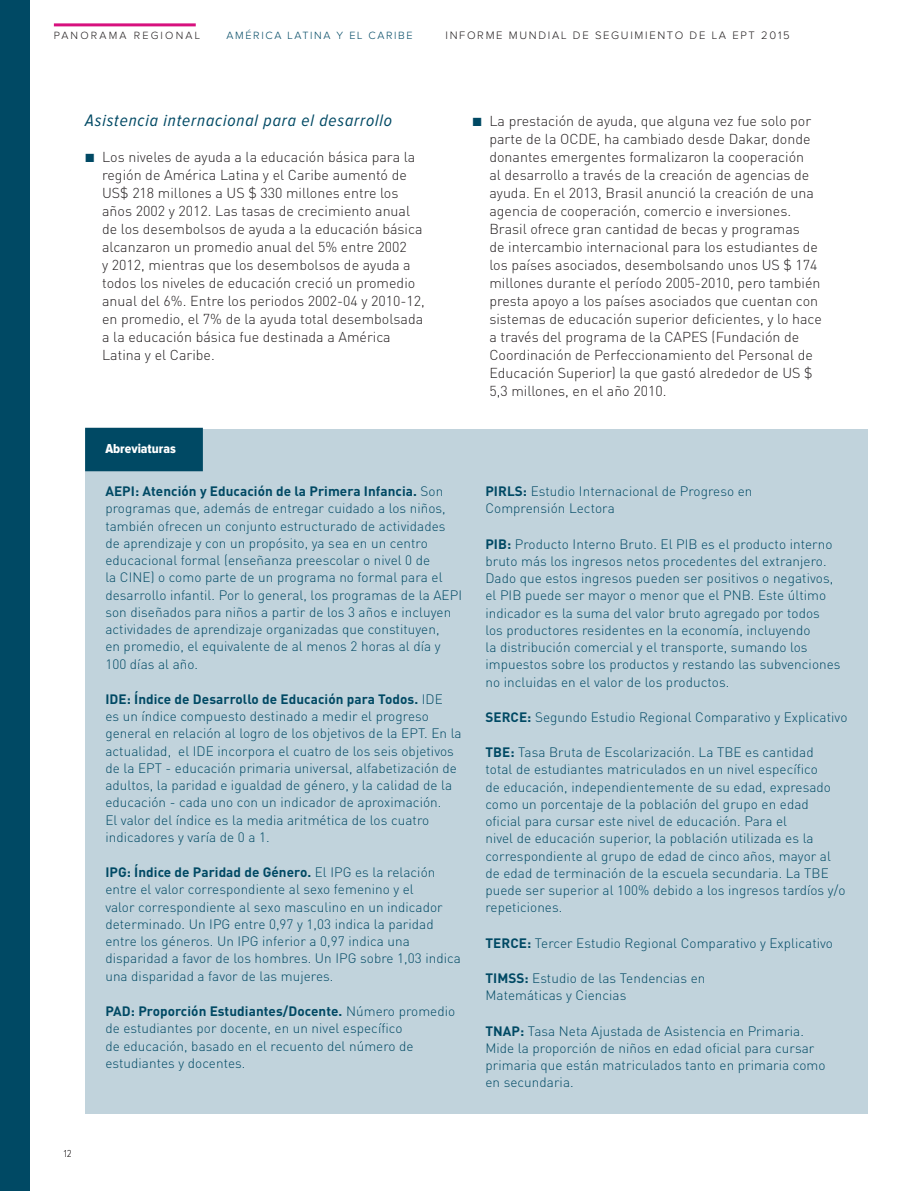
<style>
.page{position:relative;width:915px;height:1191px;background:#fff}
.page>*{position:absolute;margin:0;border:0;box-sizing:border-box;transform-origin:0 0}
.HEADER_3{font:italic 17.25px "Proxima Nova Cond";letter-spacing:.05em;color:#004964}
.t1{font:300 14.25px/18px "DINOT";color:#231f20}
.BODY{font:300 13.5px/17.2px "DINOT";letter-spacing:.005em;color:#004964}
.Regional_Overview_Bo{font:13.5px "Proxima Nova Cond Extrabld";color:#fff}
.t2{font:300 11.25px "Proxima Nova";letter-spacing:.15em;color:#231f20}
.t3{font:300 10.8px "Proxima Nova";letter-spacing:.15em;color:#004964}
.t4{font:300 10.8px "Proxima Nova";letter-spacing:.2em;color:#231f20}
.t5{font:300 10.5px "Proxima Nova Cond";color:#231f20}
.s1{font-family:"Proxima Nova Cond";font-weight:400;color:#004964}
.s2{font-weight:700}
</style>
<div class="page">
<div style="left:0;top:0;width:30px;height:1191px;background:#004964"></div>
<hr style="left:54px;top:23px;width:142px;height:3px;background:#d7117e">
<div style="left:85px;top:429px;width:782px;height:684px;background:#c1d3dc"></div>
<div style="left:85px;top:428px;width:118px;height:43px;background:#004964"></div>
<p class="t4" style="left:54px;top:31px;width:147px">PANORAMA REGIONAL</p>
<p class="t3" style="left:226px;top:31px;width:187px">AMÉRICA LATINA Y EL CARIBE</p>
<p class="t2" style="left:445px;top:30px;width:345px">INFORME MUNDIAL DE SEGUIMIENTO DE LA EPT 2015</p>
<p class="HEADER_3" style="left:85px;top:112px;width:308px">Asistencia internacional para el desarrollo</p>
<p class="t1" style="left:102px;top:147px;width:324px;text-indent:-17px"><span class="s1">■</span> Los niveles de ayuda a la educación básica para la región de América Latina y el Caribe aumentó de US$ 218 millones a US $ 330 millones entre los años 2002 y 2012. Las tasas de crecimiento anual de los desembolsos de ayuda a la educación básica alcanzaron un promedio anual del 5% entre 2002<br>y 2012, mientras que los desembolsos de ayuda a todos los niveles de educación creció un promedio anual del 6%. Entre los periodos 2002-04 y 2010-12, en promedio, el 7% de la ayuda total desembolsada a la educación básica fue destinada a América Latina y el Caribe.</p>
<p class="t1" style="left:489px;top:111px;width:334px;text-indent:-17px"><span class="s1">■</span> La prestación de ayuda, que alguna vez fue solo por parte de la OCDE, ha cambiado desde Dakar, donde donantes emergentes formalizaron la cooperación<br>al desarrollo a través de la creación de agencias de ayuda. En el 2013, Brasil anunció la creación de una agencia de cooperación, comercio e inversiones.<br>Brasil ofrece gran cantidad de becas y programas<br>de intercambio internacional para los estudiantes de los países asociados, desembolsando unos US $ 174 millones durante el período 2005-2010, pero también presta apoyo a los países asociados que cuentan con sistemas de educación superior deficientes, y lo hace a través del programa de la CAPES (Fundación de Coordinación de Perfeccionamiento del Personal de Educación Superior) la que gastó alrededor de US $ 5,3 millones, en el año 2010.</p>
<p class="Regional_Overview_Bo" style="left:105px;top:442px;width:72px">Abreviaturas</p>
<p class="BODY" style="left:105px;top:482px;width:358px"><span class="s2">AEPI: Atención y Educación de la Primera Infancia.</span> Son programas que, además de entregar cuidado a los niños, también ofrecen un conjunto estructurado de actividades de aprendizaje y con un propósito, ya sea en un centro educacional formal (enseñanza preescolar o nivel 0 de<br>la CINE) o como parte de un programa no formal para el desarrollo infantil. Por lo general, los programas de la AEPI son diseñados para niños a partir de los 3 años e incluyen actividades de aprendizaje organizadas que constituyen,<br>en promedio, el equivalente de al menos 2 horas al día y 100 días al año.</p>
<p class="BODY" style="left:105px;top:690px;width:358px"><span class="s2">IDE: Índice de Desarrollo de Educación para Todos.</span> IDE<br>es un índice compuesto destinado a medir el progreso general en relación al logro de los objetivos de la EPT. En la actualidad, el IDE incorpora el cuatro de los seis objetivos de la EPT - educación primaria universal, alfabetización de adultos, la paridad e igualdad de género, y la calidad de la educación - cada uno con un indicador de aproximación.<br>El valor del índice es la media aritmética de los cuatro indicadores y varía de 0 a 1.</p>
<p class="BODY" style="left:105px;top:863px;width:357px"><span class="s2">IPG: Índice de Paridad de Género.</span> El IPG es la relación entre el valor correspondiente al sexo femenino y el<br>valor correspondiente al sexo masculino en un indicador determinado. Un IPG entre 0,97 y 1,03 indica la paridad entre los géneros. Un IPG inferior a 0,97 indica una disparidad a favor de los hombres. Un IPG sobre 1,03 indica una disparidad a favor de las mujeres.</p>
<p class="BODY" style="left:105px;top:1002px;width:351px"><span class="s2">PAD: Proporción Estudiantes/Docente.</span> Número promedio de estudiantes por docente, en un nivel específico<br>de educación, basado en el recuento del número de estudiantes y docentes.</p>
<p class="BODY" style="left:485px;top:482px;width:268px"><span class="s2">PIRLS:</span> Estudio Internacional de Progreso en<br>Comprensión Lectora</p>
<p class="BODY" style="left:485px;top:534px;width:356px"><span class="s2">PIB:</span> Producto Interno Bruto. El PIB es el producto interno bruto más los ingresos netos procedentes del extranjero.<br>Dado que estos ingresos pueden ser positivos o negativos, el PIB puede ser mayor o menor que el PNB. Este último indicador es la suma del valor bruto agregado por todos los productores residentes en la economía, incluyendo<br>la distribución comercial y el transporte, sumando los impuestos sobre los productos y restando las subvenciones no incluidas en el valor de los productos.</p>
<p class="BODY" style="left:485px;top:708px;width:363px"><span class="s2">SERCE:</span> Segundo Estudio Regional Comparativo y Explicativo</p>
<p class="BODY" style="left:485px;top:743px;width:361px"><span class="s2">TBE:</span> Tasa Bruta de Escolarización. La TBE es cantidad<br>total de estudiantes matriculados en un nivel específico<br>de educación, independientemente de su edad, expresado como un porcentaje de la población del grupo en edad oficial para cursar este nivel de educación. Para el<br>nivel de educación superior, la población utilizada es la correspondiente al grupo de edad de cinco años, mayor al de edad de terminación de la escuela secundaria. La TBE puede ser superior al 100% debido a los ingresos tardíos y/o repeticiones.</p>
<p class="BODY" style="left:485px;top:933px;width:349px"><span class="s2">TERCE:</span> Tercer Estudio Regional Comparativo y Explicativo</p>
<p class="BODY" style="left:485px;top:969px;width:221px"><span class="s2">TIMSS:</span> Estudio de las Tendencias en<br>Matemáticas y Ciencias</p>
<p class="BODY" style="left:485px;top:1021px;width:341px"><span class="s2">TNAP:</span> Tasa Neta Ajustada de Asistencia en Primaria.<br>Mide la proporción de niños en edad oficial para cursar primaria que están matriculados tanto en primaria como en secundaria.</p>
<p class="t5" style="left:64px;top:1148px;width:10px">12</p>
</div>
